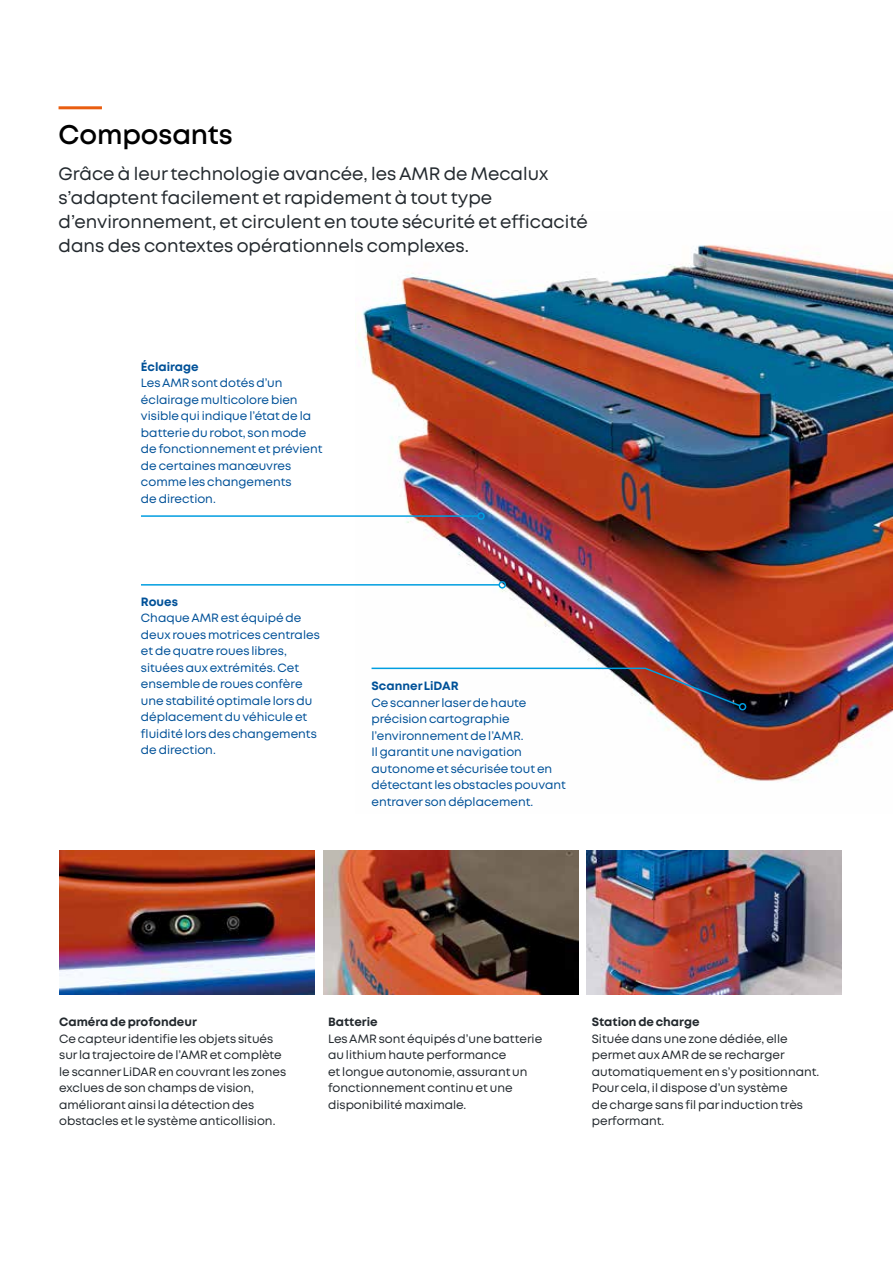
<style>
.page{position:relative;width:893px;height:1263px;background:#fff}
.page>*{position:absolute;margin:0;border:0;box-sizing:border-box;transform-origin:0 0}
.t1{font:600 27px "Mont";letter-spacing:-.005em;color:#000}
.t2{font:18px/24px "Mont";color:#23292e}
.t3{font:12px/16.5px "Mont";color:#005198}
.t4{font:12px/16.5px "Mont";color:#23292e}
.t5{font:700 12px "Mont";color:#23292e}
.t6{font:700 12px "Mont";color:#005198}
</style>
<div class="page">
<img style="left:356px;top:245px;width:537px;height:538px">
<hr style="left:59px;top:106px;width:43px;height:3px;background:#e95d0f">
<hr style="left:141px;top:584px;width:358px;height:2px;background:#009ee0">
<div style="left:498px;top:581px;width:8px;height:8px;border:2px solid #009ee0;border-radius:50%"></div>
<img style="left:370px;top:667px;width:372px;height:40px">
<div style="left:739px;top:703px;width:7px;height:7px;border:2px solid #009ee0;border-radius:50%"></div>
<hr style="left:141px;top:515px;width:337px;height:2px;background:#009ee0">
<div style="left:477px;top:512px;width:8px;height:8px;border:2px solid #009ee0;border-radius:50%"></div>
<img style="left:323px;top:850px;width:255px;height:145px">
<img style="left:586px;top:850px;width:255px;height:145px">
<img style="left:59px;top:850px;width:255px;height:145px">
<h1 class="t1" style="left:59px;top:117px;width:176px">Composants</h1>
<h2 class="t2" style="left:59px;top:162px;width:531px">Grâce à leur technologie avancée, les AMR de Mecalux s’adaptent facilement et rapidement à tout type d’environnement, et circulent en toute sécurité et efficacité dans des contextes opérationnels complexes.</h2>
<p class="t6" style="left:141px;top:359px;width:59px">Éclairage</p>
<p class="t3" style="left:141px;top:375px;width:183px">Les AMR sont dotés d’un éclairage multicolore bien visible qui indique l’état de la batterie du robot, son mode de fonctionnement et prévient de certaines manœuvres comme les changements<br>de direction.</p>
<p class="t6" style="left:141px;top:594px;width:39px">Roues</p>
<p class="t3" style="left:141px;top:610px;width:180px">Chaque AMR est équipé de deux roues motrices centrales et de quatre roues libres, situées aux extrémités. Cet ensemble de roues confère une stabilité optimale lors du déplacement du véhicule et fluidité lors des changements de direction.</p>
<p class="t6" style="left:372px;top:678px;width:89px">Scanner LiDAR</p>
<p class="t3" style="left:372px;top:694px;width:196px">Ce scanner laser de haute précision cartographie l’environnement de l’AMR.<br>Il garantit une navigation autonome et sécurisée tout en détectant les obstacles pouvant entraver son déplacement.</p>
<p class="t5" style="left:59px;top:1014px;width:139px">Caméra de profondeur</p>
<p class="t4" style="left:59px;top:1030px;width:229px">Ce capteur identifie les objets situés sur la trajectoire de l’AMR et complète le scanner LiDAR en couvrant les zones exclues de son champs de vision, améliorant ainsi la détection des obstacles et le système anticollision.</p>
<p class="t5" style="left:328px;top:1014px;width:51px">Batterie</p>
<p class="t4" style="left:328px;top:1030px;width:216px">Les AMR sont équipés d’une batterie au lithium haute performance<br>et longue autonomie, assurant un fonctionnement continu et une disponibilité maximale.</p>
<p class="t5" style="left:592px;top:1014px;width:109px">Station de charge</p>
<p class="t4" style="left:592px;top:1030px;width:229px">Située dans une zone dédiée, elle permet aux AMR de se recharger automatiquement en s’y positionnant.<br>Pour cela, il dispose d’un système<br>de charge sans fil par induction très performant.</p>
</div>
